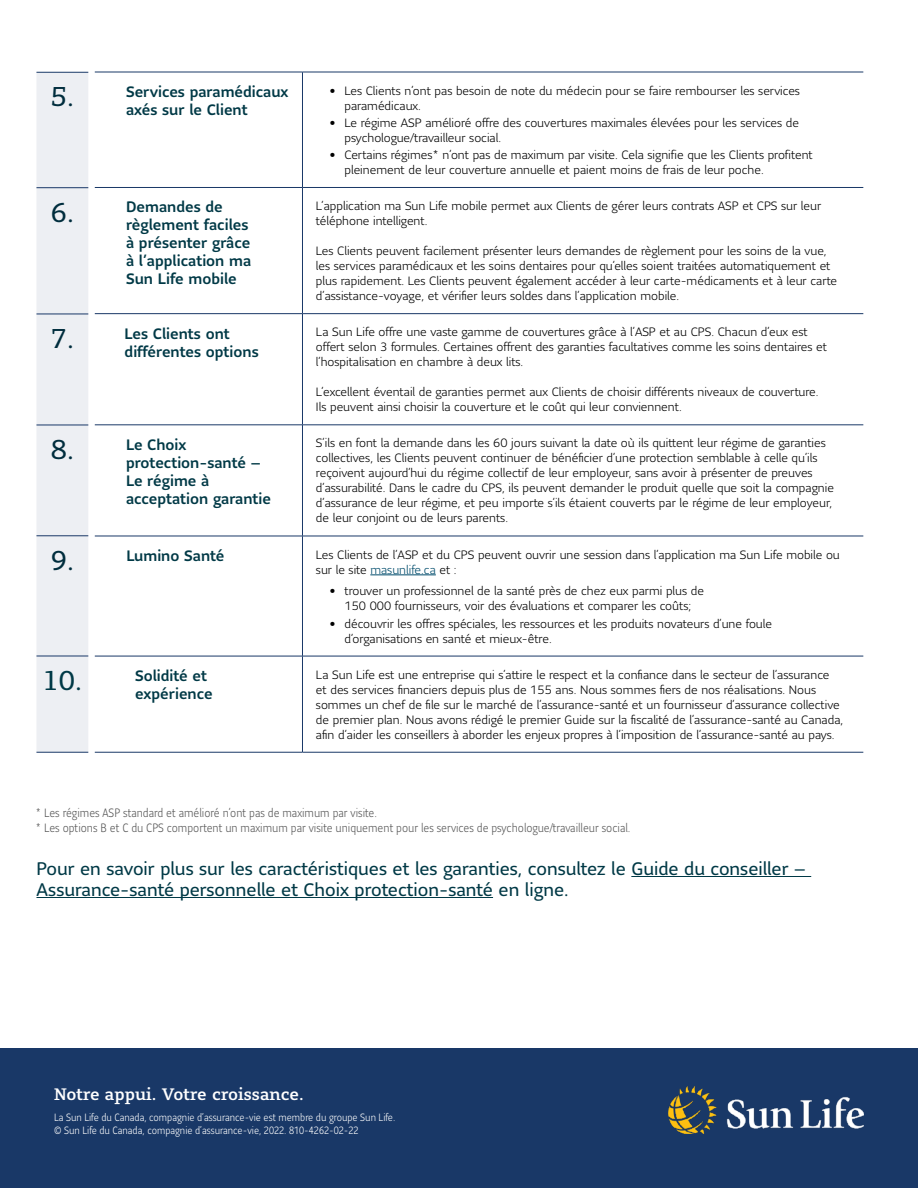
<style>
.page{position:relative;width:918px;height:1188px;background:#fff}
.page>*{position:absolute;margin:0;border:0;box-sizing:border-box;transform-origin:0 0}
.t1{font:27px "Sun Life Serif";color:#002d3d}
.t2{font:27px "Sun Life Serif";color:#003946}
.t3{font:18px/21px "Sun Life Sans";color:#003946}
.t4{font:500 16.5px "Sun Life Serif";color:#fff}
.t5{font:500 15px/18px "Sun Life Sans";color:#003946}
.t6{font:300 12px/15px "Sun Life Sans";color:#000}
.t7{font:300 12px/15px "Sun Life Sans Condensed";color:#555}
.t8{font:300 10.5px/13.5px "Sun Life Sans Condensed";color:#fff}
.s1{color:#fff}
.s2{font-size:7.5px;color:#fff}
.s3{color:#004c6c}
</style>
<div class="page">
<div style="left:0;top:1049px;width:918px;height:139px;background:#193867"></div>
<div style="left:36px;top:73px;width:52px;height:679px;background:#edeff3"></div>
<hr style="left:36px;top:72px;width:52px;height:1px;background:#193867">
<hr style="left:36px;top:187px;width:52px;height:1px;background:#193867">
<hr style="left:36px;top:314px;width:52px;height:1px;background:#193867">
<hr style="left:36px;top:425px;width:52px;height:1px;background:#193867">
<hr style="left:36px;top:536px;width:52px;height:1px;background:#193867">
<hr style="left:36px;top:656px;width:52px;height:1px;background:#193867">
<hr style="left:36px;top:752px;width:52px;height:1px;background:#193867">
<svg style="left:95px;top:71px;width:768px;height:681px"></svg>
<hr style="left:95px;top:72px;width:207px;height:1px;background:#193867">
<hr style="left:302px;top:72px;width:561px;height:1px;background:#193867">
<hr style="left:302px;top:72px;width:1px;height:115px;background:#193867">
<hr style="left:95px;top:187px;width:207px;height:1px;background:#193867">
<hr style="left:302px;top:187px;width:561px;height:1px;background:#193867">
<hr style="left:302px;top:188px;width:1px;height:125px;background:#193867">
<hr style="left:95px;top:313px;width:207px;height:1px;background:#193867">
<hr style="left:302px;top:313px;width:561px;height:1px;background:#193867">
<hr style="left:302px;top:314px;width:1px;height:111px;background:#193867">
<hr style="left:95px;top:425px;width:207px;height:1px;background:#193867">
<hr style="left:302px;top:425px;width:561px;height:1px;background:#193867">
<hr style="left:302px;top:425px;width:1px;height:111px;background:#193867">
<hr style="left:95px;top:536px;width:207px;height:1px;background:#193867">
<hr style="left:302px;top:536px;width:561px;height:1px;background:#193867">
<hr style="left:302px;top:536px;width:1px;height:120px;background:#193867">
<hr style="left:95px;top:656px;width:207px;height:1px;background:#193867">
<hr style="left:302px;top:656px;width:561px;height:1px;background:#193867">
<hr style="left:302px;top:656px;width:1px;height:96px;background:#193867">
<hr style="left:95px;top:752px;width:207px;height:1px;background:#193867">
<hr style="left:302px;top:752px;width:561px;height:1px;background:#193867">
<hr style="left:370px;top:575px;width:66px;height:1px;background:#004c6c">
<hr style="left:631px;top:876px;width:180px;height:1px;background:#003946">
<hr style="left:36px;top:897px;width:457px;height:1px;background:#003946">
<img style="left:669px;top:1087px;width:195px;height:47px">
<h1 class="t1" style="left:51px;top:79px;width:25px">5.</h1>
<h1 class="t1" style="left:51px;top:194px;width:25px">6.</h1>
<h1 class="t1" style="left:51px;top:320px;width:25px">7.</h1>
<h1 class="t1" style="left:51px;top:431px;width:25px">8.</h1>
<h1 class="t1" style="left:51px;top:542px;width:25px">9.</h1>
<h1 class="t2" style="left:43px;top:662px;width:41px">10.</h1>
<p class="t5" style="left:126px;top:82px;width:164px;text-indent:-18px"><span class="s1">5.</span> Services paramédicaux axés sur le Client</p>
<p class="t6" style="left:344px;top:83px;width:457px;text-indent:-15px">• Les Clients n’ont pas besoin de note du médecin pour se faire rembourser les services paramédicaux.</p>
<p class="t6" style="left:344px;top:115px;width:456px;text-indent:-15px">• Le régime ASP amélioré offre des couvertures maximales élevées pour les services de psychologue/travailleur social.</p>
<p class="t6" style="left:344px;top:147px;width:470px;text-indent:-15px">• Certains régimes* n’ont pas de maximum par visite. Cela signifie que les Clients profitent pleinement de leur couverture annuelle et paient moins de frais de leur poche.</p>
<p class="t5" style="left:126px;top:198px;width:127px;text-indent:-18px"><span class="s1">6.</span> Demandes de règlement faciles à présenter grâce à l’application ma<br>Sun Life mobile</p>
<p class="t6" style="left:316px;top:198px;width:507px">L’application ma Sun Life mobile permet aux Clients de gérer leurs contrats ASP et CPS sur leur téléphone intelligent.</p>
<p class="t6" style="left:316px;top:243px;width:523px">Les Clients peuvent facilement présenter leurs demandes de règlement pour les soins de la vue, les services paramédicaux et les soins dentaires pour qu’elles soient traitées automatiquement et plus rapidement. Les Clients peuvent également accéder à leur carte-médicaments et à leur carte d’assistance-voyage, et vérifier leurs soldes dans l’application mobile.</p>
<p class="t5" style="left:125px;top:324px;width:136px;text-indent:-16px"><span class="s1">7.</span> Les Clients ont différentes options</p>
<p class="t6" style="left:316px;top:324px;width:512px">La Sun Life offre une vaste gamme de couvertures grâce à l’ASP et au CPS. Chacun d’eux est offert selon 3 formules. Certaines offrent des garanties facultatives comme les soins dentaires et l’hospitalisation en chambre à deux lits.</p>
<p class="t6" style="left:316px;top:384px;width:504px">L’excellent éventail de garanties permet aux Clients de choisir différents niveaux de couverture.<br>Ils peuvent ainsi choisir la couverture et le coût qui leur conviennent.</p>
<p class="t5" style="left:126px;top:435px;width:147px;text-indent:-18px"><span class="s1">8.</span> Le Choix protection-santé –<br>Le régime à acceptation garantie</p>
<p class="t6" style="left:316px;top:435px;width:520px">S’ils en font la demande dans les 60 jours suivant la date où ils quittent leur régime de garanties collectives, les Clients peuvent continuer de bénéficier d’une protection semblable à celle qu’ils reçoivent aujourd’hui du régime collectif de leur employeur, sans avoir à présenter de preuves d’assurabilité. Dans le cadre du CPS, ils peuvent demander le produit quelle que soit la compagnie d’assurance de leur régime, et peu importe s’ils étaient couverts par le régime de leur employeur, de leur conjoint ou de leurs parents.</p>
<p class="t5" style="left:108px;top:546px;width:118px"><span class="s1">9</span><span class="s2">.</span> Lumino Santé</p>
<p class="t6" style="left:316px;top:547px;width:525px">Les Clients de l’ASP et du CPS peuvent ouvrir une session dans l’application ma Sun Life mobile ou sur le site <span class="s3">masunlife.ca</span> et :</p>
<p class="t6" style="left:329px;top:583px;width:376px;text-align:center">• trouver un professionnel de la santé près de chez eux parmi plus de<br>150 000 fournisseurs, voir des évaluations et comparer les coûts;</p>
<p class="t6" style="left:344px;top:616px;width:429px;text-indent:-15px">• découvrir les offres spéciales, les ressources et les produits novateurs d’une foule d’organisations en santé et mieux-être.</p>
<p class="t5" style="left:135px;top:666px;width:79px;text-indent:-27px"><span class="s1">10.</span> Solidité et expérience</p>
<p class="t6" style="left:316px;top:667px;width:529px">La Sun Life est une entreprise qui s’attire le respect et la confiance dans le secteur de l’assurance<br>et des services financiers depuis plus de 155 ans. Nous sommes fiers de nos réalisations. Nous sommes un chef de file sur le marché de l’assurance-santé et un fournisseur d’assurance collective de premier plan. Nous avons rédigé le premier Guide sur la fiscalité de l’assurance-santé au Canada, afin d’aider les conseillers à aborder les enjeux propres à l’imposition de l’assurance-santé au pays.</p>
<p class="t7" style="left:36px;top:805px;width:596px">* Les régimes ASP standard et amélioré n’ont pas de maximum par visite.<br>* Les options B et C du CPS comportent un maximum par visite uniquement pour les services de psychologue/travailleur social.</p>
<h2 class="t3" style="left:36px;top:857px;width:771px">Pour en savoir plus sur les caractéristiques et les garanties, consultez le Guide du conseiller –<br>Assurance-santé personnelle et Choix protection-santé en ligne.</h2>
<h3 class="t4" style="left:54px;top:1083px;width:251px">Notre appui. Votre croissance.</h3>
<p class="t8" style="left:54px;top:1110px;width:343px">La Sun Life du Canada, compagnie d’assurance-vie est membre du groupe Sun Life. © Sun Life du Canada, compagnie d’assurance-vie, 2022. 810-4262-02-22</p>
</div>
